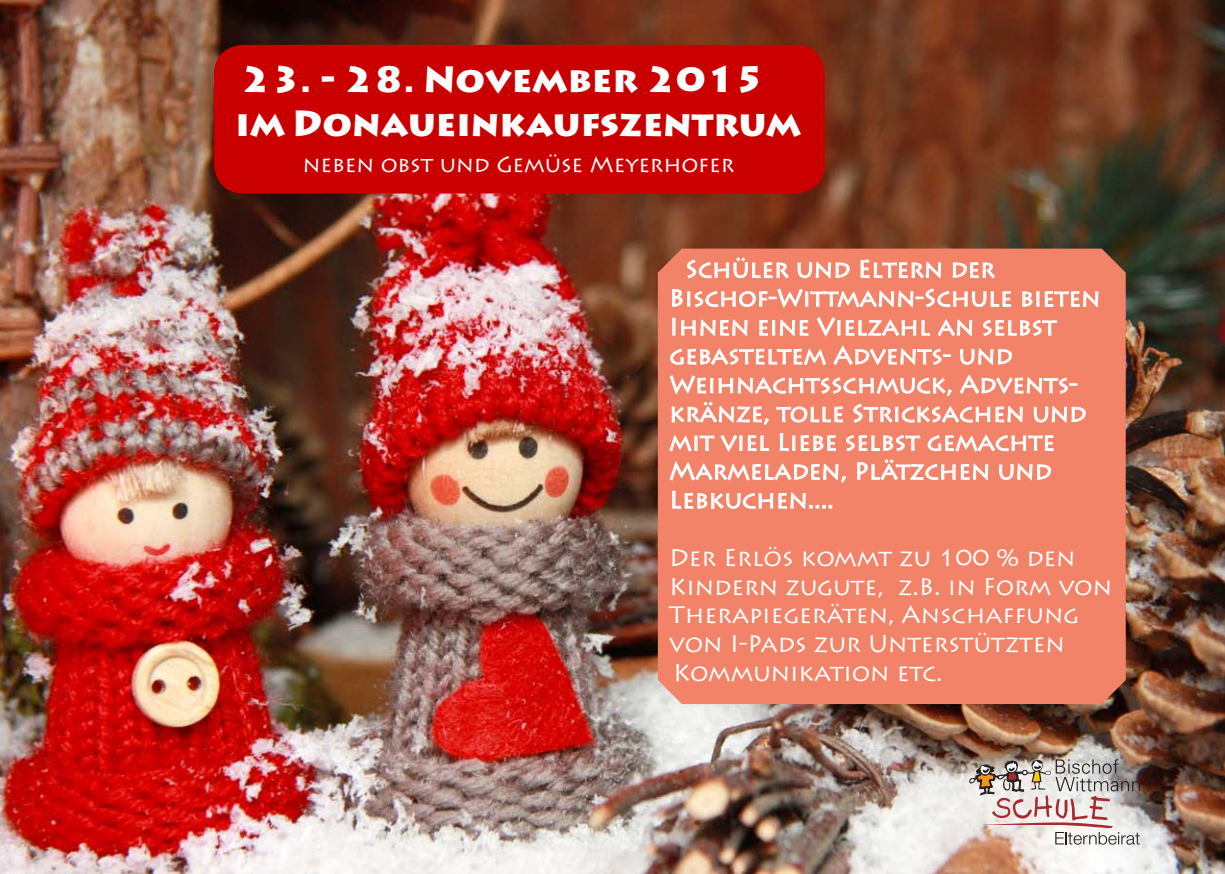
<style>
.page{position:relative;width:1225px;height:874px;background:#fff}
.page>*{position:absolute;margin:0;border:0;box-sizing:border-box;transform-origin:0 0}
.t1{font:900 36px/43.2px "Lithos Pro";color:#fff}
.t2{font:24px/28.8px "Lithos Pro";color:#fff}
.t3{font:22px "Lithos Pro";color:#fff}
</style>
<div class="page">
<img style="left:0;top:0;width:1225px;height:873px">
<div style="left:219px;top:50px;width:600px;height:138px;background:#ca0000;border-radius:24px"></div>
<div style="left:214px;top:45px;width:610px;height:148px;border:10px solid #ca0000;border-radius:24px"></div>
<div style="left:658px;top:248px;width:467px;height:455px;background:#f28368"></div>
<svg style="left:686px;top:257px;width:103px;height:22px;background:#f49c87"></svg>
<svg style="left:797px;top:261px;width:53px;height:18px"></svg>
<svg style="left:860px;top:259px;width:81px;height:20px;background:#f5a18d"></svg>
<svg style="left:952px;top:261px;width:43px;height:18px"></svg>
<svg style="left:671px;top:288px;width:340px;height:20px;background:#f49d88"></svg>
<svg style="left:1021px;top:290px;width:78px;height:17px"></svg>
<svg style="left:671px;top:317px;width:77px;height:19px"></svg>
<svg style="left:759px;top:319px;width:50px;height:17px"></svg>
<svg style="left:816px;top:317px;width:114px;height:20px;background:#f49d88"></svg>
<svg style="left:937px;top:319px;width:35px;height:17px"></svg>
<svg style="left:982px;top:319px;width:75px;height:17px"></svg>
<svg style="left:669px;top:348px;width:157px;height:17px;background:#f5a491"></svg>
<svg style="left:833px;top:345px;width:118px;height:20px;background:#f49d88"></svg>
<svg style="left:959px;top:347px;width:53px;height:18px"></svg>
<svg style="left:669px;top:374px;width:417px;height:51px;background:#f49781"></svg>
<svg style="left:669px;top:434px;width:100px;height:18px;background:#f49e89"></svg>
<svg style="left:779px;top:432px;width:57px;height:19px"></svg>
<svg style="left:845px;top:434px;width:75px;height:17px"></svg>
<svg style="left:927px;top:434px;width:127px;height:17px;background:#f5a38f"></svg>
<svg style="left:669px;top:461px;width:177px;height:22px;background:#f49c87"></svg>
<svg style="left:856px;top:458px;width:132px;height:22px;background:#f49e89"></svg>
<svg style="left:998px;top:463px;width:53px;height:17px"></svg>
<svg style="left:671px;top:490px;width:161px;height:19px;background:#f49e89"></svg>
<svg style="left:969px;top:758px;width:171px;height:86px;background:#c8b9b5"></svg>
<h1 class="t1" style="left:235px;top:59px;width:567px">23. - 28. November 2015 im Donaueinkaufszentrum</h1>
<p class="t3" style="left:303px;top:151px;width:433px">neben obst und Gemüse Meyerhofer</p>
<p class="t2" style="left:669px;top:255px;width:432px;text-indent:16px">Schüler und Eltern der<br>Bischof-Wittmann-Schule bieten<br>Ihnen eine Vielzahl an selbst gebasteltem Advents- und<br>Weihnachtsschmuck, Advents&shy;kränze, tolle Stricksachen und mit viel Liebe selbst gemachte<br>Marmeladen, Plätzchen und<br>Lebkuchen....</p>
<p class="t2" style="left:669px;top:543px;width:444px">Der Erlös kommt zu 100 % den<br>Kindern zugute, z.B. in Form von<br>Therapiegeräten, Anschaffung von I-Pads zur Unterstützten<br>Kommunikation etc.</p>
</div>
